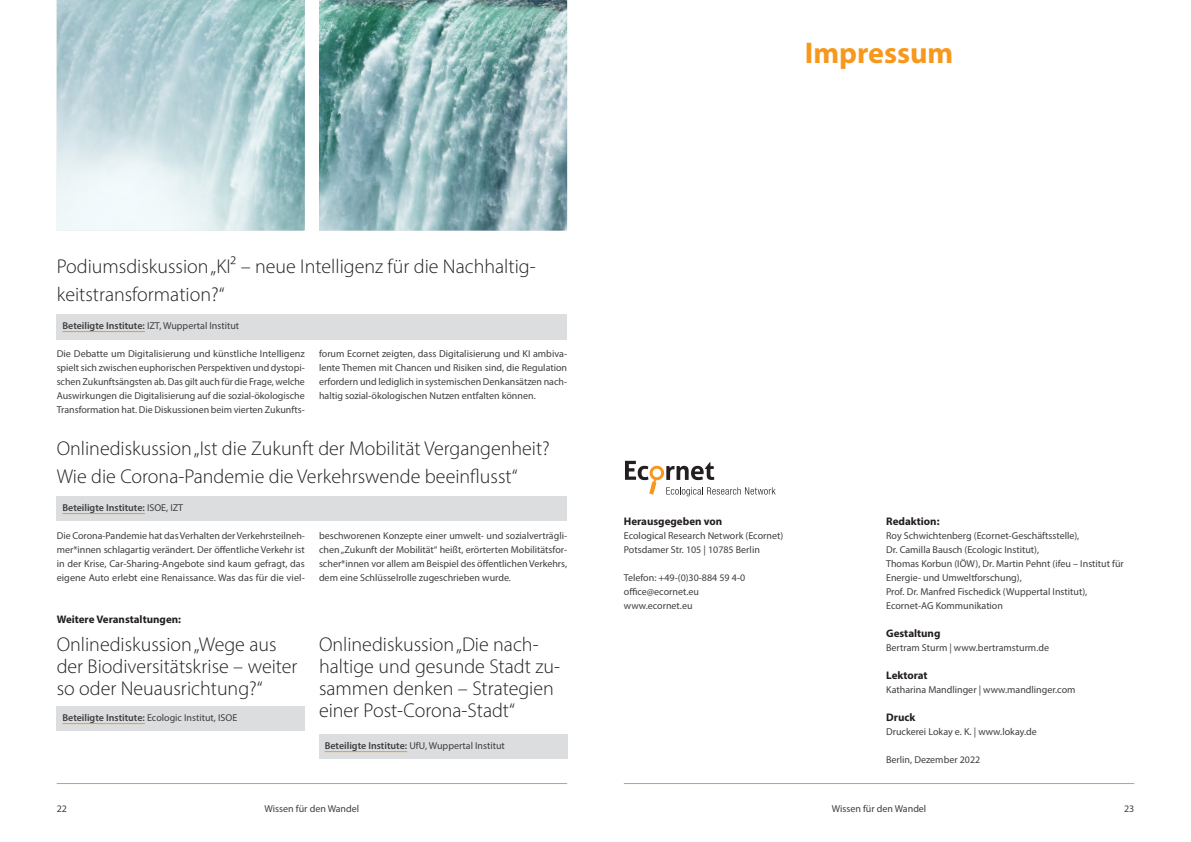
<style>
.page{position:relative;width:1191px;height:842px;background:#fff}
.page>*{position:absolute;margin:0;border:0;box-sizing:border-box;transform-origin:0 0}
.t1{font:700 30px "Myriad Pro";color:#f7981d}
.Forumtitel{font:300 20px/28px "Myriad Pro";color:#231f20}
.intituttitel{font:300 20px/22px "Myriad Pro";color:#231f20}
.zwischenhead{font:700 11px "Myriad Pro";color:#231f20}
.copy{font:10px/14px "Myriad Pro";color:#3e3e3f;text-align:justify}
.infobox{font:10px "Myriad Pro";color:#3e3e3f}
.Zeitangabe{font:10px "Myriad Pro";color:#3e3e3f}
.Zeitangabe-2{font:600 10px "Myriad Pro";color:#3e3e3f}
.s1{font-weight:600}
.s2{font-weight:400}
</style>
<div class="page">
<div style="left:57px;top:707px;width:248px;height:24px;background:#dcdddf"></div>
<div style="left:319px;top:735px;width:248px;height:24px;background:#dcdddf"></div>
<div style="left:57px;top:496px;width:510px;height:24px;background:#dcdddf"></div>
<div style="left:57px;top:314px;width:510px;height:25px;background:#dcdddf"></div>
<hr style="left:62px;top:331px;width:83px;height:1px;background:#f7981d">
<hr style="left:62px;top:513px;width:83px;height:1px;background:#f7981d">
<hr style="left:62px;top:723px;width:83px;height:1px;background:#f7981d">
<hr style="left:325px;top:751px;width:82px;height:1px;background:#f7981d">
<img style="left:57px;top:0;width:510px;height:231px">
<svg style="left:625px;top:461px;width:150px;height:35px"></svg>
<hr style="left:57px;top:783px;width:510px;height:1px;background:#f7981d">
<hr style="left:624px;top:783px;width:510px;height:1px;background:#f7981d">
<p class="t1" style="left:804px;top:33px;width:150px">Impressum</p>
<p class="Forumtitel" style="left:57px;top:252px;width:480px">Podiumsdiskussion „KI² – neue Intelligenz für die Nachhaltig&shy;keitstransformation?“</p>
<p class="Zeitangabe" style="left:62px;top:319px;width:178px"><span class="s1">Beteiligte Institute:</span> IZT, Wuppertal Institut</p>
<p class="copy" style="left:57px;top:346px;width:250px">Die Debatte um Digitalisierung und künstliche Intelligenz spielt sich zwischen euphorischen Perspektiven und dystopi&shy;schen Zukunftsängsten ab. Das gilt auch für die Frage, welche Auswirkungen die Digitalisierung auf die sozial-ökologische Transformation hat. Die Diskussionen beim vierten Zukunfts-</p>
<p class="copy" style="left:319px;top:346px;width:250px">forum Ecornet zeigten, dass Digitalisierung und KI ambiva&shy;lente Themen mit Chancen und Risiken sind, die Regulation erfordern und lediglich in systemischen Denkansätzen nach&shy;haltig sozial-ökologischen Nutzen entfalten können.</p>
<p class="Forumtitel" style="left:57px;top:434px;width:494px">Onlinediskussion „Ist die Zukunft der Mobilität Vergangenheit?<br>Wie die Corona-Pandemie die Verkehrswende beeinflusst“</p>
<p class="Zeitangabe-2" style="left:62px;top:501px;width:122px">Beteiligte Institute: <span class="s2">ISOE, IZT</span></p>
<p class="copy" style="left:57px;top:528px;width:250px">Die Corona-Pandemie hat das Verhalten der Verkehrsteilneh&shy;mer*innen schlagartig verändert. Der öffentliche Verkehr ist in der Krise, Car-Sharing-Angebote sind kaum gefragt, das eigene Auto erlebt eine Renaissance. Was das für die viel-</p>
<p class="copy" style="left:319px;top:528px;width:250px">beschworenen Konzepte einer umwelt- und sozialverträgli&shy;chen „Zukunft der Mobilität“ heißt, erörterten Mobilitätsfor&shy;scher*innen vor allem am Beispiel des öffentlichen Verkehrs, dem eine Schlüsselrolle zugeschrieben wurde.</p>
<p class="zwischenhead" style="left:57px;top:612px;width:126px">Weitere Veranstaltungen:</p>
<p class="intituttitel" style="left:57px;top:633px;width:242px">Onlinediskussion „Wege aus der Biodiversitätskrise – weiter so oder Neuausrichtung?“</p>
<p class="infobox" style="left:62px;top:711px;width:176px"><span class="s1">Beteiligte Institute:</span> Ecologic Institut, ISOE</p>
<p class="intituttitel" style="left:319px;top:633px;width:242px">Onlinediskussion „Die nach&shy;haltige und gesunde Stadt zu&shy;sammen denken – Strategien einer Post-Corona-Stadt“</p>
<p class="infobox" style="left:325px;top:739px;width:182px"><span class="s1">Beteiligte Institute:</span> UfU, Wuppertal Institut</p>
<p class="zwischenhead" style="left:624px;top:514px;width:100px">Herausgegeben von</p>
<p class="copy" style="left:624px;top:528px;width:161px">Ecological Research Network (Ecornet)</p>
<p class="copy" style="left:624px;top:542px;width:137px">Potsdamer Str. 105 | 10785 Berlin</p>
<p class="copy" style="left:624px;top:570px;width:123px;text-align:left">Telefon: +49-(0)30-884 59 4-0 office@ecornet.eu www.ecornet.eu</p>
<p class="zwischenhead" style="left:886px;top:514px;width:55px">Redaktion:</p>
<p class="copy" style="left:886px;top:528px;width:239px;text-align:left">Roy Schwichtenberg (Ecornet-Geschäftsstelle),<br>Dr. Camilla Bausch (Ecologic Institut),<br>Thomas Korbun (IÖW), Dr. Martin Pehnt (ifeu – Institut für Energie- und Umweltforschung),<br>Prof. Dr. Manfred Fischedick (Wuppertal Institut), Ecornet-AG Kommunikation</p>
<p class="zwischenhead" style="left:886px;top:626px;width:56px">Gestaltung</p>
<p class="copy" style="left:886px;top:640px;width:164px">Bertram Sturm | www.bertramsturm.de</p>
<p class="zwischenhead" style="left:886px;top:668px;width:43px">Lektorat</p>
<p class="copy" style="left:886px;top:682px;width:191px">Katharina Mandlinger | www.mandlinger.com</p>
<p class="zwischenhead" style="left:886px;top:710px;width:31px">Druck</p>
<p class="copy" style="left:886px;top:724px;width:152px">Druckerei Lokay e. K. | www.lokay.de</p>
<p class="copy" style="left:886px;top:752px;width:96px">Berlin, Dezember 2022</p>
<p class="copy" style="left:57px;top:802px;width:12px">22</p>
<p class="copy" style="left:265px;top:802px;width:96px">Wissen für den Wandel</p>
<p class="copy" style="left:831px;top:802px;width:96px">Wissen für den Wandel</p>
<p class="copy" style="left:1124px;top:802px;width:12px">23</p>
</div>
